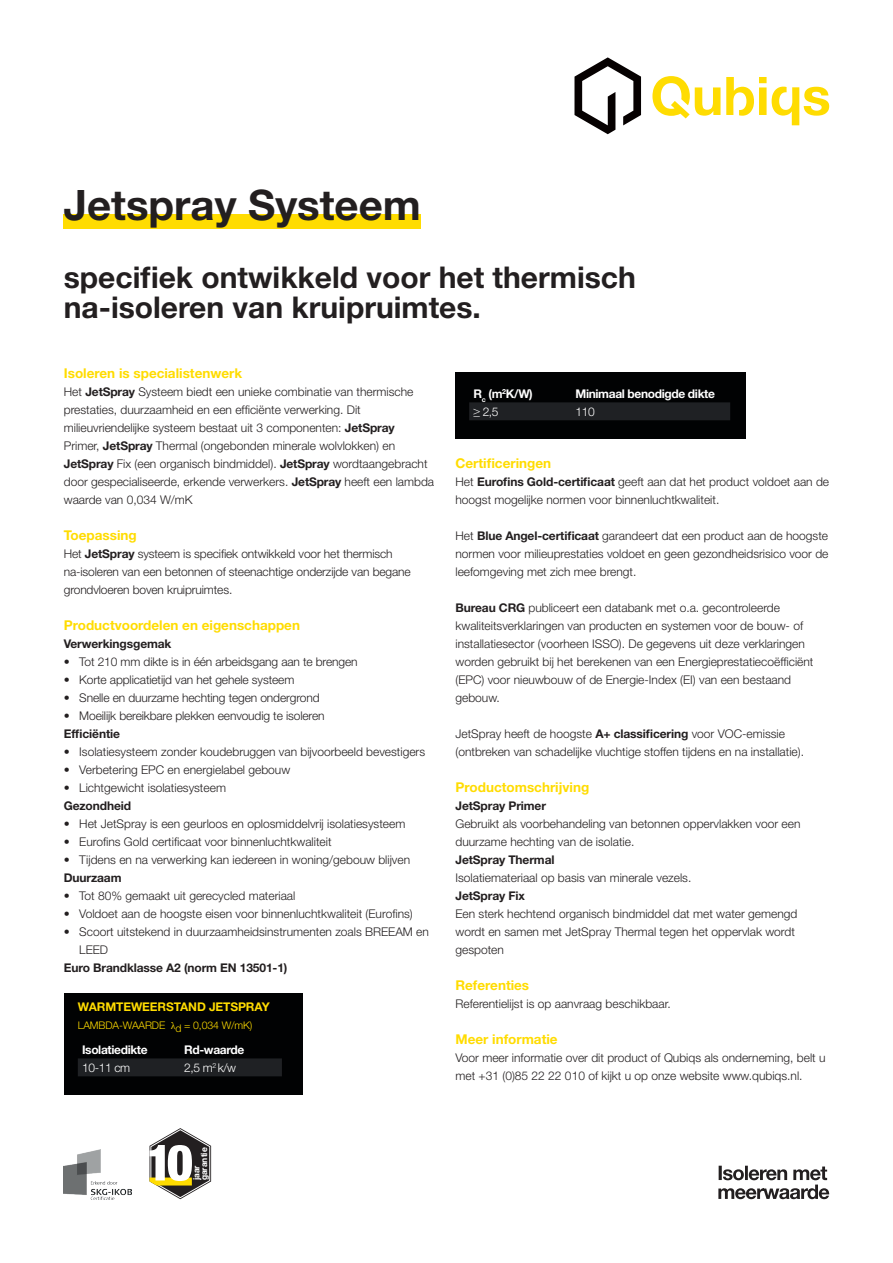
<style>
.page{position:relative;width:893px;height:1263px;background:#fff}
.page>*{position:absolute;margin:0;border:0;box-sizing:border-box;transform-origin:0 0}
.t1{font:700 42px "Helvetica Neue LT";color:#231f20}
.t2{font:700 30px/30px "Helvetica Neue LT";color:#231f20}
.t3{font:700 13.5px "Helvetica Neue LT";color:#ffdc01}
.t4{font:300 12px/18px "Helvetica Neue LT";color:#231f20}
.t5{font:700 12px "Helvetica Neue LT";letter-spacing:-.01em;color:#231f20}
.t6{font:700 12px "Helvetica Neue LT";letter-spacing:-.03em;color:#fff}
.t7{font:700 12px "Helvetica Neue LT";letter-spacing:-.01em;color:#ffdc01}
.t8{font:300 12px "Helvetica Neue LT";letter-spacing:-.03em;color:#fff}
.t9{font:300 10.5px "Helvetica Neue LT";letter-spacing:-.01em;color:#ffdc01}
.t10{font:700 8.55px/7.5px "Helvetica";color:#fff}
.s1{font-weight:700}
.s2{font-family:"Baskerville";font-weight:400}
</style>
<div class="page">
<svg style="left:726px;top:77px;width:103px;height:48px"></svg>
<svg style="left:652px;top:76px;width:68px;height:42px"></svg>
<svg style="left:574px;top:57px;width:67px;height:77px"></svg>
<svg style="left:718px;top:1166px;width:111px;height:33px"></svg>
<img style="left:64px;top:1149px;width:67px;height:50px">
<svg style="left:150px;top:1128px;width:61px;height:71px"></svg>
<div style="left:64px;top:214px;width:357px;height:15px;background:#ffdc01"></div>
<div style="left:64px;top:993px;width:238px;height:101px;background:#010203"></div>
<div style="left:78px;top:1058px;width:204px;height:18px;background:#1f2124"></div>
<div style="left:455px;top:372px;width:291px;height:66px;background:#010203"></div>
<div style="left:469px;top:402px;width:261px;height:18px;background:#1f2124"></div>
<h1 class="t1" style="left:64px;top:179px;width:359px">Jetspray Systeem</h1>
<h2 class="t2" style="left:64px;top:262px;width:574px">specifiek ontwikkeld voor het thermisch na-isoleren van kruipruimtes.</h2>
<p class="t3" style="left:64px;top:365px;width:180px">Isoleren is specialistenwerk</p>
<p class="t4" style="left:64px;top:382px;width:372px">Het <span class="s1">JetSpray</span> Systeem biedt een unieke combinatie van thermische prestaties, duurzaamheid en een efficiënte verwerking. Dit milieuvriendelijke systeem bestaat uit 3 componenten: <span class="s1">JetSpray<br></span>Primer, <span class="s1">JetSpray</span> Thermal (ongebonden minerale wolvlokken) en <span class="s1">JetSpray</span> Fix (een organisch bindmiddel). <span class="s1">JetSpray</span> wordtaangebracht door gespecialiseerde, erkende verwerkers. <span class="s1">JetSpray</span> heeft een lambda waarde van 0,034 W/mK</p>
<p class="t3" style="left:64px;top:527px;width:74px">Toepassing</p>
<p class="t4" style="left:64px;top:544px;width:348px">Het <span class="s1">JetSpray</span> systeem is specifiek ontwikkeld voor het thermisch na-isoleren van een betonnen of steenachtige onderzijde van begane grondvloeren boven kruipruimtes.</p>
<p class="t3" style="left:64px;top:617px;width:238px">Productvoordelen en eigenschappen</p>
<p class="t5" style="left:64px;top:636px;width:109px">Verwerkingsgemak</p>
<p class="t4" style="left:64px;top:652px;width:295px">• Tot 210 mm dikte is in één arbeidsgang aan te brengen</p>
<p class="t4" style="left:64px;top:670px;width:232px">• Korte applicatietijd van het gehele systeem</p>
<p class="t4" style="left:64px;top:688px;width:257px">• Snelle en duurzame hechting tegen ondergrond</p>
<p class="t4" style="left:64px;top:706px;width:262px">• Moeilijk bereikbare plekken eenvoudig te isoleren</p>
<p class="t5" style="left:64px;top:726px;width:58px">Efficiëntie</p>
<p class="t4" style="left:64px;top:742px;width:363px">• Isolatiesysteem zonder koudebruggen van bijvoorbeeld bevestigers</p>
<p class="t4" style="left:64px;top:760px;width:228px">• Verbetering EPC en energielabel gebouw</p>
<p class="t4" style="left:64px;top:778px;width:164px">• Lichtgewicht isolatiesysteem</p>
<p class="t5" style="left:64px;top:798px;width:69px">Gezondheid</p>
<p class="t4" style="left:64px;top:814px;width:343px">• Het JetSpray is een geurloos en oplosmiddelvrij isolatiesysteem</p>
<p class="t4" style="left:64px;top:832px;width:269px">• Eurofins Gold certificaat voor binnenluchtkwaliteit</p>
<p class="t4" style="left:64px;top:850px;width:348px">• Tijdens en na verwerking kan iedereen in woning/gebouw blijven</p>
<p class="t5" style="left:64px;top:870px;width:59px">Duurzaam</p>
<p class="t4" style="left:64px;top:886px;width:233px">• Tot 80% gemaakt uit gerecycled materiaal</p>
<p class="t4" style="left:64px;top:904px;width:350px">• Voldoet aan de hoogste eisen voor binnenluchtkwaliteit (Eurofins)</p>
<p class="t4" style="left:79px;top:922px;width:351px;text-indent:-16px">• Scoort uitstekend in duurzaamheidsinstrumenten zoals BREEAM en<br>LEED</p>
<p class="t5" style="left:64px;top:960px;width:225px">Euro Brandklasse A2 (norm EN 13501-1)</p>
<p class="t7" style="left:78px;top:999px;width:193px">WARMTEWEERSTAND JETSPRAY</p>
<p class="t9" style="left:78px;top:1019px;width:176px">LAMBDA-WAARDE <span class="s2">λ</span>d = 0,034 W/mK)</p>
<p class="t6" style="left:82px;top:1042px;width:67px">Isolatiedikte</p>
<p class="t6" style="left:184px;top:1042px;width:62px">Rd-waarde</p>
<p class="t8" style="left:82px;top:1060px;width:50px">10-11 cm</p>
<p class="t8" style="left:184px;top:1060px;width:53px">2,5 m<sup>2</sup> k/w</p>
<p class="t6" style="left:473px;top:386px;width:61px">R<sub>c</sub> (m<sup>2</sup>K/W)</p>
<p class="t6" style="left:575px;top:386px;width:141px">Minimaal benodigde dikte</p>
<p class="t8" style="left:473px;top:404px;width:27px">≥ 2,5</p>
<p class="t8" style="left:575px;top:404px;width:21px">110</p>
<p class="t3" style="left:455px;top:455px;width:97px">Certificeringen</p>
<p class="t4" style="left:455px;top:472px;width:375px">Het <span class="s1">Eurofins Gold-certificaat</span> geeft aan dat het product voldoet aan de hoogst mogelijke normen voor binnenluchtkwaliteit.</p>
<p class="t4" style="left:455px;top:526px;width:374px;text-align:justify">Het <span class="s1">Blue Angel-certificaat</span> garandeert dat een product aan de hoogste normen voor milieuprestaties voldoet en geen gezondheidsrisico voor de leefomgeving met zich mee brengt.</p>
<p class="t4" style="left:455px;top:598px;width:359px"><span class="s1">Bureau CRG</span> publiceert een databank met o.a. gecontroleerde kwaliteitsverklaringen van producten en systemen voor de bouw- of installatiesector (voorheen ISSO). De gegevens uit deze verklaringen worden gebruikt bij het berekenen van een Energieprestatiecoëfficiënt (EPC) voor nieuwbouw of de Energie-Index (EI) van een bestaand gebouw.</p>
<p class="t4" style="left:455px;top:724px;width:350px">JetSpray heeft de hoogste <span class="s1">A+ classificering</span> voor VOC-emissie (ontbreken van schadelijke vluchtige stoffen tijdens en na installatie).</p>
<p class="t3" style="left:455px;top:779px;width:135px">Productomschrijving</p>
<p class="t5" style="left:455px;top:798px;width:92px">JetSpray Primer</p>
<p class="t4" style="left:455px;top:814px;width:346px">Gebruikt als voorbehandeling van betonnen oppervlakken voor een duurzame hechting van de isolatie.</p>
<p class="t5" style="left:455px;top:852px;width:101px">JetSpray Thermal</p>
<p class="t4" style="left:455px;top:868px;width:237px">Isolatiemateriaal op basis van minerale vezels.</p>
<p class="t5" style="left:455px;top:888px;width:71px">JetSpray Fix</p>
<p class="t4" style="left:455px;top:904px;width:343px">Een sterk hechtend organisch bindmiddel dat met water gemengd wordt en samen met JetSpray Thermal tegen het oppervlak wordt gespoten</p>
<p class="t3" style="left:455px;top:977px;width:75px">Referenties</p>
<p class="t4" style="left:455px;top:994px;width:217px">Referentielijst is op aanvraag beschikbaar.</p>
<p class="t3" style="left:455px;top:1031px;width:104px">Meer informatie</p>
<p class="t4" style="left:455px;top:1048px;width:372px">Voor meer informatie over dit product of Qubiqs als onderneming, belt u met +31 (0)85 22 22 010 of kijkt u op onze website www.qubiqs.nl.</p>
<p class="t10" style="left:193px;top:1180px;width:35px;rotate:-90deg">jaar garantie</p>
</div>
